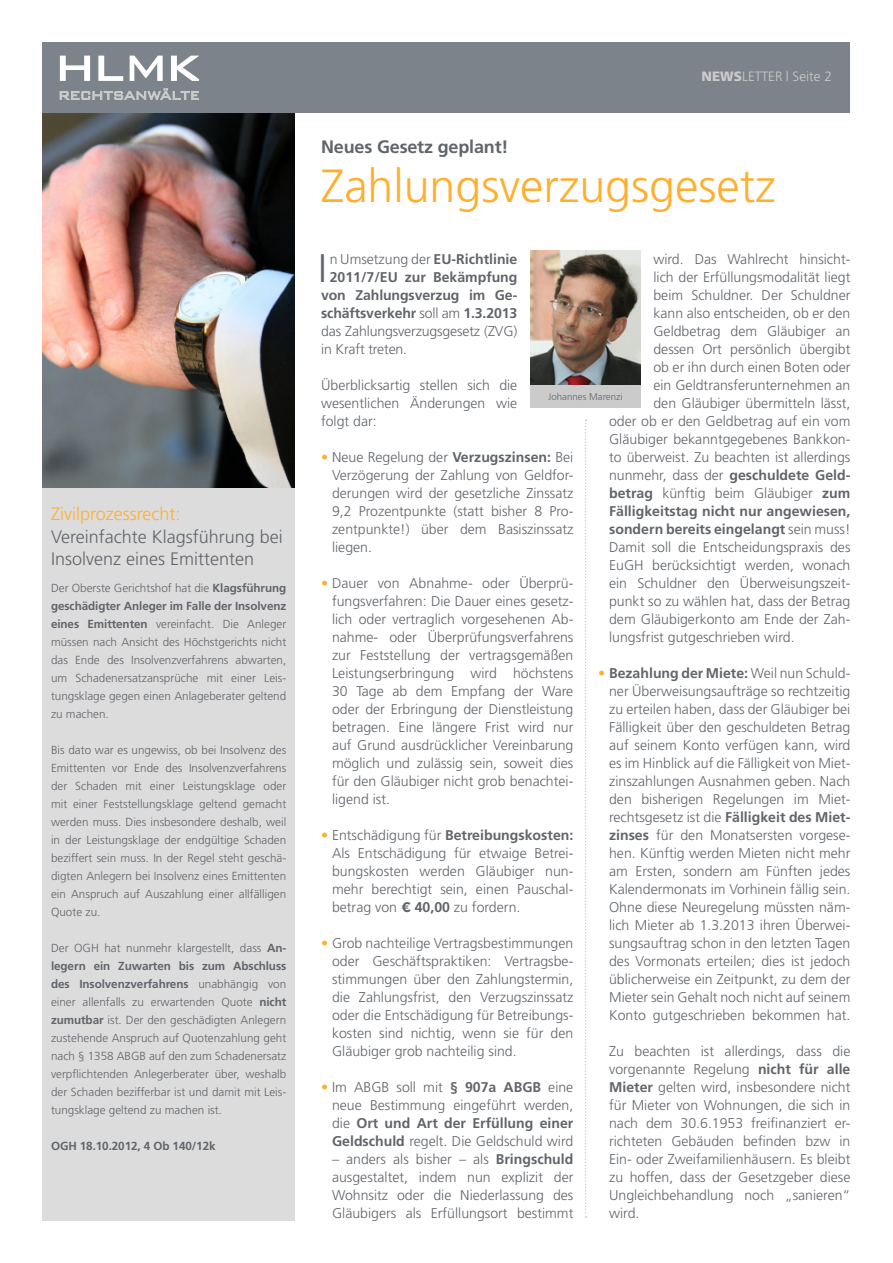
<style>
.page{position:relative;width:893px;height:1263px;background:#fff}
.page>*{position:absolute;margin:0;border:0;box-sizing:border-box;transform-origin:0 0}
.t1{font:300 46.5px "Frutiger";color:#ffaf2e}
.t2{font:300 39.9px "Frutiger";color:#61656b}
.t3{font:300 18px/22.5px "Frutiger";color:#61656b}
.t4{font:700 18px "Frutiger";letter-spacing:-.01em;color:#61656b}
.t5{font:300 18px "Frutiger";color:#ffaf2e}
.t6{font:300 14.1px/18px "Frutiger";color:#61656b;text-align:justify}
.t7{font:700 14.1px "Frutiger";color:#61656b}
.t8{font:300 13.5px "Frutiger";color:#cbcbcb}
.t9{font:300 11.7px/18px "Frutiger";color:#61656b;text-align:justify}
.t10{font:700 11.7px "Frutiger";letter-spacing:-.01em;color:#61656b}
.t11{font:300 9.75px "Frutiger";color:#61656b}
.s1{font-weight:700}
.s2{font-weight:900}
.s3{font-weight:300}
.s4{color:#ffaf2e}
.s5{font-family:"Akzid Grtsk Next";font-weight:700}
</style>
<div class="page">
<div style="left:43px;top:101px;width:252px;height:1119px;background:#dcdcdc"></div>
<div style="left:43px;top:43px;width:807px;height:70px;background:#7c838a"></div>
<svg style="left:60px;top:88px;width:138px;height:12px"></svg>
<svg style="left:60px;top:56px;width:30px;height:25px"></svg>
<svg style="left:98px;top:56px;width:25px;height:25px"></svg>
<svg style="left:130px;top:56px;width:33px;height:25px"></svg>
<svg style="left:171px;top:56px;width:27px;height:25px"></svg>
<img style="left:530px;top:251px;width:111px;height:134px">
<div style="left:530px;top:385px;width:111px;height:23px;background:#cbcbcb"></div>
<svg style="left:585px;top:420px;width:2px;height:798px"></svg>
<img style="left:43px;top:113px;width:252px;height:374px">
<p class="t5" style="left:51px;top:504px;width:131px">Zivilprozessrecht:</p>
<p class="t3" style="left:51px;top:525px;width:233px">Vereinfachte Klagsführung bei<br>Insolvenz eines Emittenten</p>
<p class="t9" style="left:51px;top:579px;width:237px">Der Oberste Gerichtshof hat die <span class="s1">Klagsführung geschädigter Anleger im Falle der Insolvenz eines Emittenten</span> vereinfacht. Die Anleger müssen nach Ansicht des Höchstgerichts nicht das Ende des Insolvenzverfahrens abwarten, um Schadenersatzansprüche mit einer Leis&shy;tungsklage gegen einen Anlageberater geltend zu machen.</p>
<p class="t9" style="left:51px;top:741px;width:237px">Bis dato war es ungewiss, ob bei Insolvenz des Emittenten vor Ende des Insolvenzverfahrens der Schaden mit einer Leistungsklage oder mit einer Feststellungsklage geltend gemacht werden muss. Dies insbesondere deshalb, weil in der Leistungsklage der endgültige Schaden beziffert sein muss. In der Regel steht geschä&shy;digten Anlegern bei Insolvenz eines Emittenten ein Anspruch auf Auszahlung einer allfälligen Quote zu.</p>
<p class="t9" style="left:51px;top:939px;width:237px">Der OGH hat nunmehr klargestellt, dass <span class="s1">An&shy;legern ein Zuwarten bis zum Abschluss des Insolvenzverfahrens</span> unabhängig von einer allenfalls zu erwartenden Quote <span class="s1">nicht zumutbar</span> ist. Der den geschädigten Anlegern zustehende Anspruch auf Quotenzahlung geht nach § 1358 ABGB auf den zum Schadenersatz verpflichtenden Anlegerberater über, weshalb der Schaden bezifferbar ist und damit mit Leis&shy;tungsklage geltend zu machen ist.</p>
<p class="t10" style="left:51px;top:1139px;width:166px">OGH 18.10.2012, 4 Ob 140/12k</p>
<p class="t8" style="left:701px;top:69px;width:132px"><span class="s2">NEWS</span>LETTER | Seite 2</p>
<p class="t4" style="left:321px;top:136px;width:189px">Neues Gesetz geplant!</p>
<h1 class="t1" style="left:321px;top:160px;width:456px">Zahlungsverzugsgesetz</h1>
<h2 class="t2" style="left:318px;top:245px;width:10px">I</h2>
<p class="t6" style="left:330px;top:250px;width:189px">n Umsetzung der <span class="s1">EU-Richtlinie</span></p>
<p class="t6" style="left:653px;top:250px;width:198px">wird. Das Wahlrecht hinsicht-</p>
<p class="t6" style="left:653px;top:268px;width:199px">lich der Erfüllungsmodalität liegt</p>
<p class="t6" style="left:653px;top:286px;width:198px">beim Schuldner. Der Schuldner</p>
<p class="t6" style="left:653px;top:304px;width:198px">kann also entscheiden, ob er den</p>
<p class="t6" style="left:653px;top:322px;width:199px">Geldbetrag dem Gläubiger an</p>
<p class="t6" style="left:653px;top:340px;width:199px">dessen Ort persönlich übergibt</p>
<p class="t6" style="left:653px;top:358px;width:199px">ob er ihn durch einen Boten oder</p>
<p class="t6" style="left:653px;top:376px;width:199px">ein Geldtransferunternehmen an</p>
<p class="t6" style="left:653px;top:394px;width:198px">den Gläubiger übermitteln lässt,</p>
<p class="t6" style="left:609px;top:412px;width:243px">oder ob er den Geldbetrag auf ein vom</p>
<p class="t6" style="left:609px;top:430px;width:243px">Gläubiger bekanntgegebenes Bankkon-</p>
<p class="t6" style="left:609px;top:448px;width:243px">to überweist. Zu beachten ist allerdings</p>
<p class="t7" style="left:609px;top:467px;width:243px"><span class="s3">nunmehr, dass der</span> geschuldete Geld-</p>
<p class="t6" style="left:609px;top:484px;width:243px"><span class="s1">betrag</span> künftig beim Gläubiger <span class="s1">zum</span></p>
<p class="t7" style="left:609px;top:503px;width:243px">Fälligkeitstag nicht nur angewiesen,</p>
<p class="t7" style="left:609px;top:521px;width:243px">sondern bereits eingelangt <span class="s3">sein muss!</span></p>
<p class="t6" style="left:609px;top:538px;width:243px">Damit soll die Entscheidungspraxis des</p>
<p class="t6" style="left:609px;top:556px;width:243px">EuGH berücksichtigt werden, wonach</p>
<p class="t6" style="left:609px;top:574px;width:243px">ein Schuldner den Überweisungszeit-</p>
<p class="t6" style="left:609px;top:592px;width:243px">punkt so zu wählen hat, dass der Betrag</p>
<p class="t6" style="left:609px;top:610px;width:243px">dem Gläubigerkonto am Ende der Zah-</p>
<p class="t6" style="left:609px;top:628px;width:187px">lungsfrist gutgeschrieben wird.</p>
<p class="t6" style="left:609px;top:664px;width:243px;text-indent:-11px"><span class="s4">•</span> <span class="s1">Bezahlung der Miete:</span> Weil nun Schuld&shy;ner Überweisungsaufträge so rechtzeitig zu erteilen haben, dass der Gläubiger bei Fälligkeit über den geschuldeten Betrag auf seinem Konto verfügen kann, wird es im Hinblick auf die Fälligkeit von Miet&shy;zinszahlungen Ausnahmen geben. Nach den bisherigen Regelungen im Miet&shy;rechtsgesetz ist die <span class="s1">Fälligkeit des Miet&shy;zinses</span> für den Monatsersten vorgese&shy;hen. Künftig werden Mieten nicht mehr am Ersten, sondern am Fünften jedes Kalendermonats im Vorhinein fällig sein.<br>Ohne diese Neuregelung müssten näm&shy;lich Mieter ab 1.3.2013 ihren Überwei&shy;sungsauftrag schon in den letzten Tagen des Vormonats erteilen; dies ist jedoch üblicherweise ein Zeitpunkt, zu dem der Mieter sein Gehalt noch nicht auf seinem Konto gutgeschrieben bekommen hat.</p>
<p class="t6" style="left:609px;top:1042px;width:243px">Zu beachten ist allerdings, dass die vorgenannte Regelung <span class="s1">nicht für alle Mieter</span> gelten wird, insbesondere nicht für Mieter von Wohnungen, die sich in nach dem 30.6.1953 freifinanziert er&shy;richteten Gebäuden befinden bzw in Ein- oder Zweifamilienhäusern. Es bleibt zu hoffen, dass der Gesetzgeber diese Ungleichbehandlung noch „sanieren“ wird.</p>
<p class="t7" style="left:330px;top:268px;width:189px">2011/7/EU zur Bekämpfung</p>
<p class="t7" style="left:321px;top:286px;width:198px">von Zahlungsverzug im Ge-</p>
<p class="t7" style="left:321px;top:304px;width:198px">schäftsverkehr <span class="s3">soll am</span> 1.3.2013</p>
<p class="t6" style="left:321px;top:322px;width:198px">das Zahlungsverzugsgesetz (ZVG)</p>
<p class="t6" style="left:321px;top:340px;width:88px">in Kraft treten.</p>
<p class="t6" style="left:321px;top:376px;width:198px">Überblicksartig stellen sich die wesentlichen Änderungen wie folgt dar:</p>
<p class="t6" style="left:332px;top:448px;width:243px;text-indent:-11px"><span class="s4">•</span> Neue Regelung der <span class="s1">Verzugszinsen:</span> Bei Verzögerung der Zahlung von Geldfor&shy;derungen wird der gesetzliche Zinssatz 9,2 Prozentpunkte (statt bisher 8 Pro&shy;zentpunkte!) über dem Basiszinssatz liegen.</p>
<p class="t6" style="left:332px;top:574px;width:243px;text-indent:-11px"><span class="s4">•</span> Dauer von Abnahme- oder Überprü&shy;fungsverfahren: Die Dauer eines gesetz&shy;lich oder vertraglich vorgesehenen Ab&shy;nahme- oder Überprüfungsverfahrens zur Feststellung der vertragsgemäßen Leistungserbringung wird höchstens 30 Tage ab dem Empfang der Ware oder der Erbringung der Dienstleistung betragen. Eine längere Frist wird nur auf Grund ausdrücklicher Vereinbarung möglich und zulässig sein, soweit dies für den Gläubiger nicht grob benachtei&shy;ligend ist.</p>
<p class="t6" style="left:332px;top:826px;width:243px;text-indent:-11px"><span class="s4">•</span> Entschädigung für <span class="s1">Betreibungskosten:<br></span>Als Entschädigung für etwaige Betrei&shy;bungskosten werden Gläubiger nun&shy;mehr berechtigt sein, einen Pauschal&shy;betrag von <span class="s5">€</span> <span class="s1">40,00</span> zu fordern.</p>
<p class="t6" style="left:332px;top:934px;width:243px;text-indent:-11px"><span class="s4">•</span> Grob nachteilige Vertragsbestimmungen oder Geschäftspraktiken: Vertragsbe&shy;stimmungen über den Zahlungstermin, die Zahlungsfrist, den Verzugszinssatz oder die Entschädigung für Betreibungs&shy;kosten sind nichtig, wenn sie für den Gläubiger grob nachteilig sind.</p>
<p class="t6" style="left:332px;top:1078px;width:243px;text-indent:-11px"><span class="s4">•</span> Im ABGB soll mit <span class="s1">§ 907a ABGB</span> eine neue Bestimmung eingeführt werden, die <span class="s1">Ort und Art der Erfüllung einer Geldschuld</span> regelt. Die Geldschuld wird</p>
<p class="t6" style="left:332px;top:1150px;width:243px">– anders als bisher – als <span class="s1">Bringschuld </span>ausgestaltet, indem nun explizit der Wohnsitz oder die Niederlassung des Gläubigers als Erfüllungsort bestimmt</p>
<p class="t11" style="left:548px;top:391px;width:76px">Johannes Marenzi</p>
</div>
